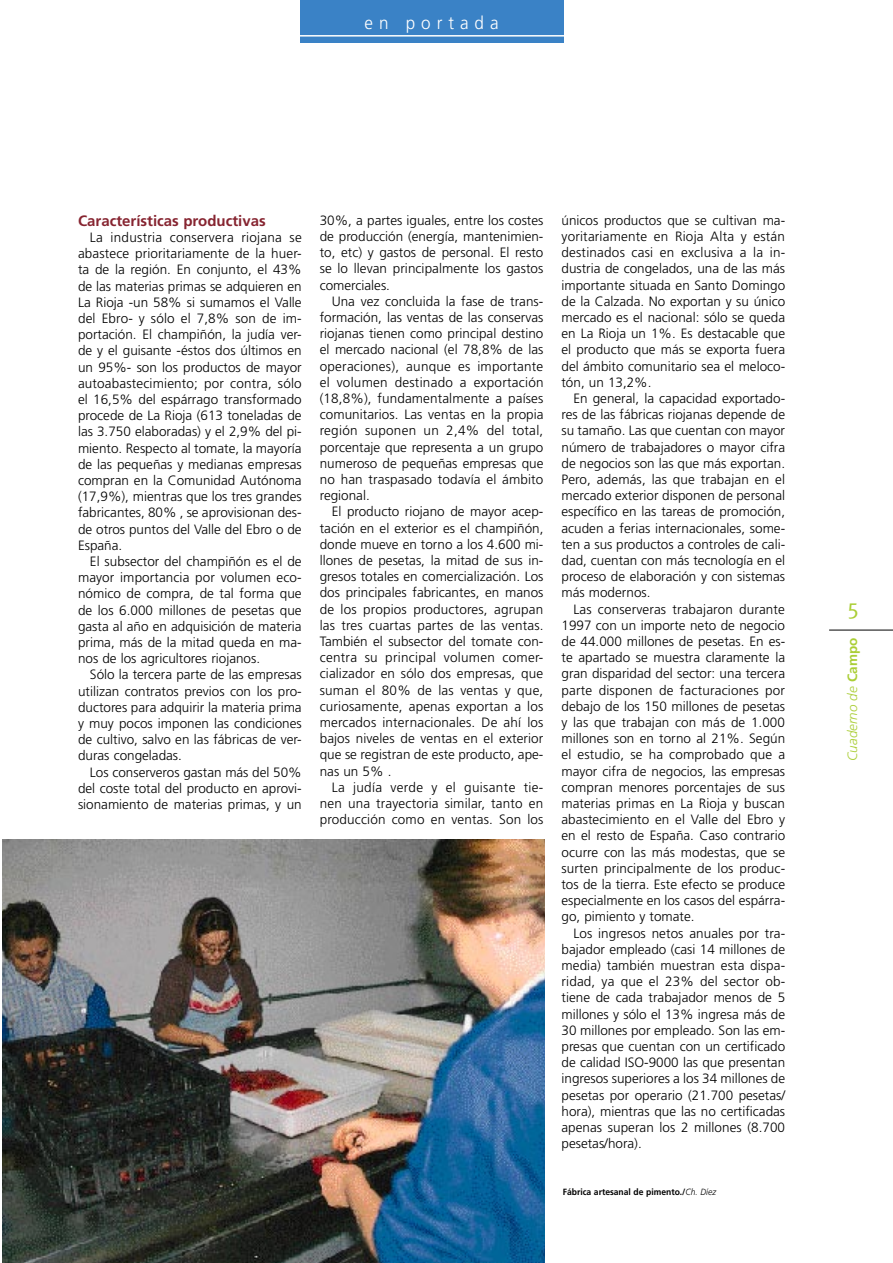
<style>
.page{position:relative;width:893px;height:1263px;background:#fff}
.page>*{position:absolute;margin:0;border:0;box-sizing:border-box;transform-origin:0 0}
.t1{font:22.5px "Meta Caps";color:#aace36}
.t2{font:300 18px "Frutiger";letter-spacing:.35em;color:#fff;scale:.95 1}
.t3{font:700 15px "Frutiger";color:#862430}
.t4{font:300 13.5px/16.2px "Frutiger";color:#000;text-align:justify}
.t5{font:italic 300 13.5px "Frutiger";color:#aace36}
.t6{font:700 9px "Frutiger";color:#000;scale:.95 1}
.s1{font-weight:300;font-style:italic}
.s2{font-weight:700;font-style:normal}
</style>
<div class="page">
<img style="left:2px;top:839px;width:542px;height:424px">
<div style="left:300px;top:0;width:263px;height:43px;background:#3a82c6"></div>
<hr style="left:297px;top:35px;width:270px;height:2px;background:#fff">
<hr style="left:829px;top:630px;width:64px;height:1px;background:#000">
<h2 class="t2" style="left:364px;top:13px;width:143px">en portada</h2>
<p class="t3" style="left:78px;top:212px;width:189px">Características productivas</p>
<p class="t4" style="left:78px;top:229px;width:225px;text-indent:12px">La industria conservera riojana se abastece prioritariamente de la huer&shy;ta de la región. En conjunto, el 43% de las materias primas se adquieren en La Rioja -un 58% si sumamos el Valle del Ebro- y sólo el 7,8% son de im&shy;portación. El champiñón, la judía ver&shy;de y el guisante -éstos dos últimos en un 95%- son los productos de mayor autoabastecimiento; por contra, sólo el 16,5% del espárrago transformado procede de La Rioja (613 toneladas de las 3.750 elaboradas) y el 2,9% del pi&shy;miento. Respecto al tomate, la mayoría de las pequeñas y medianas empresas compran en la Comunidad Autónoma (17,9%), mientras que los tres grandes fabricantes, 80% , se aprovisionan des&shy;de otros puntos del Valle del Ebro o de España.</p>
<p class="t4" style="left:78px;top:553px;width:225px;text-indent:12px">El subsector del champiñón es el de mayor importancia por volumen eco&shy;nómico de compra, de tal forma que de los 6.000 millones de pesetas que gasta al año en adquisición de materia prima, más de la mitad queda en ma&shy;nos de los agricultores riojanos.</p>
<p class="t4" style="left:78px;top:667px;width:225px;text-indent:12px">Sólo la tercera parte de las empresas utilizan contratos previos con los pro&shy;ductores para adquirir la materia prima y muy pocos imponen las condiciones de cultivo, salvo en las fábricas de ver&shy;duras congeladas.</p>
<p class="t4" style="left:78px;top:764px;width:225px;text-indent:12px">Los conserveros gastan más del 50% del coste total del producto en aprovi&shy;sionamiento de materias primas, y un</p>
<p class="t4" style="left:320px;top:212px;width:225px">30%, a partes iguales, entre los costes de producción (energía, mantenimien&shy;to, etc) y gastos de personal. El resto se lo llevan principalmente los gastos comerciales.</p>
<p class="t4" style="left:320px;top:293px;width:225px;text-indent:12px">Una vez concluida la fase de trans&shy;formación, las ventas de las conservas riojanas tienen como principal destino el mercado nacional (el 78,8% de las operaciones), aunque es importante el volumen destinado a exportación (18,8%), fundamentalmente a países comunitarios. Las ventas en la propia región suponen un 2,4% del total, porcentaje que representa a un grupo numeroso de pequeñas empresas que no han traspasado todavía el ámbito regional.</p>
<p class="t4" style="left:320px;top:503px;width:225px;text-indent:12px">El producto riojano de mayor acep&shy;tación en el exterior es el champiñón, donde mueve en torno a los 4.600 mi&shy;llones de pesetas, la mitad de sus in&shy;gresos totales en comercialización. Los dos principales fabricantes, en manos de los propios productores, agrupan las tres cuartas partes de las ventas.<br>También el subsector del tomate con&shy;centra su principal volumen comer&shy;cializador en sólo dos empresas, que suman el 80% de las ventas y que, curiosamente, apenas exportan a los mercados internacionales. De ahí los bajos niveles de ventas en el exterior que se registran de este producto, ape&shy;nas un 5% .</p>
<p class="t4" style="left:320px;top:779px;width:225px;text-indent:12px">La judía verde y el guisante tie&shy;nen una trayectoria similar, tanto en producción como en ventas. Son los</p>
<p class="t4" style="left:561px;top:212px;width:225px">únicos productos que se cultivan ma&shy;yoritariamente en Rioja Alta y están destinados casi en exclusiva a la in&shy;dustria de congelados, una de las más importante situada en Santo Domingo de la Calzada. No exportan y su único mercado es el nacional: sólo se queda en La Rioja un 1%. Es destacable que el producto que más se exporta fuera del ámbito comunitario sea el meloco&shy;tón, un 13,2%.</p>
<p class="t4" style="left:561px;top:390px;width:225px;text-indent:12px">En general, la capacidad exportado&shy;res de las fábricas riojanas depende de su tamaño. Las que cuentan con mayor número de trabajadores o mayor cifra de negocios son las que más exportan.<br>Pero, además, las que trabajan en el mercado exterior disponen de personal específico en las tareas de promoción, acuden a ferias internacionales, some&shy;ten a sus productos a controles de cali&shy;dad, cuentan con más tecnología en el proceso de elaboración y con sistemas más modernos.</p>
<p class="t4" style="left:561px;top:601px;width:225px;text-indent:12px">Las conserveras trabajaron durante 1997 con un importe neto de negocio de 44.000 millones de pesetas. En es&shy;te apartado se muestra claramente la gran disparidad del sector: una tercera parte disponen de facturaciones por debajo de los 150 millones de pesetas y las que trabajan con más de 1.000 millones son en torno al 21%. Según el estudio, se ha comprobado que a mayor cifra de negocios, las empresas compran menores porcentajes de sus materias primas en La Rioja y buscan abastecimiento en el Valle del Ebro y en el resto de España. Caso contrario ocurre con las más modestas, que se surten principalmente de los produc&shy;tos de la tierra. Este efecto se produce especialmente en los casos del espárra&shy;go, pimiento y tomate.</p>
<p class="t4" style="left:561px;top:925px;width:225px;text-indent:12px">Los ingresos netos anuales por tra&shy;bajador empleado (casi 14 millones de media) también muestran esta dispa&shy;ridad, ya que el 23% del sector ob&shy;tiene de cada trabajador menos de 5 millones y sólo el 13% ingresa más de 30 millones por empleado. Son las em&shy;presas que cuentan con un certificado de calidad ISO-9000 las que presentan ingresos superiores a los 34 millones de pesetas por operario (21.700 pesetas/ hora), mientras que las no certificadas apenas superan los 2 millones (8.700 pesetas/hora).</p>
<p class="t6" style="left:563px;top:1186px;width:163px">Fábrica artesanal de pimento./<span class="s1">Ch. Díez</span></p>
<h1 class="t1" style="left:847px;top:597px;width:14px">5</h1>
<p class="t5" style="left:845px;top:761px;width:125px;rotate:-90deg">Cuaderno de <span class="s2">Campo</span></p>
</div>
